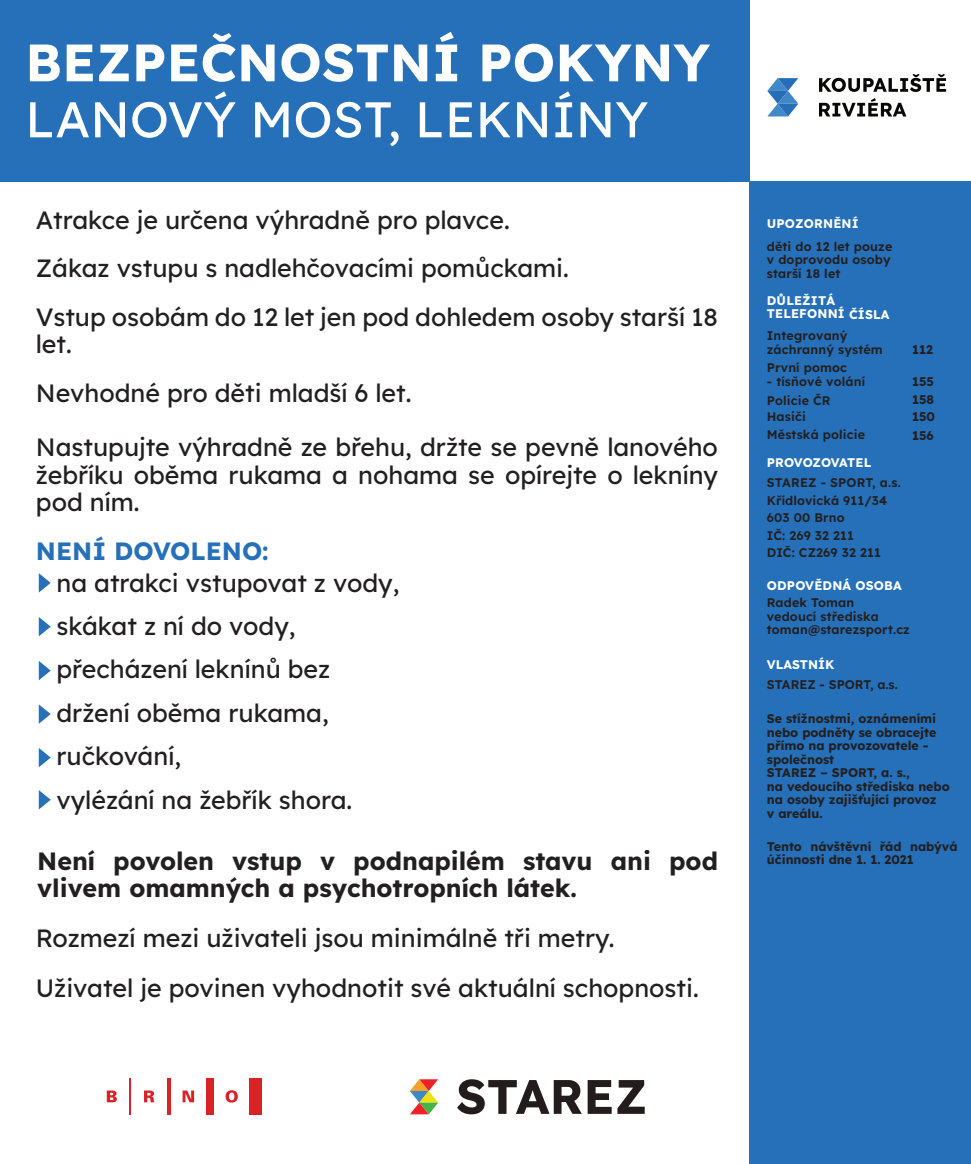
<style>
.page{position:relative;width:971px;height:1164px;background:#fff}
.page>*{position:absolute;margin:0;border:0;box-sizing:border-box;transform-origin:0 0}
.t1{font:700 52.5px "Lexend";color:#fff}
.t2{font:50px "Lexend";color:#fff}
.t3{font:25px/43.4px "Lexend";color:#231f20}
.t4{font:25px/50px "Lexend";color:#221f20}
.t5{font:700 25px/26.6px "Lexend";color:#231f20}
.t6{font:700 25px "Lexend";color:#2570b8}
.t7{font:600 12.5px/13.5px "Lexend";letter-spacing:.01em;color:#231f20}
.t8{font:700 12.5px/13.5px "Lexend";color:#231f20}
.t9{font:700 12.5px/13.5px "Lexend";letter-spacing:.01em;color:#fff}
.t10{font:700 12.5px "Lexend";letter-spacing:-.02em;color:#fff}
</style>
<div class="page">
<div style="left:0;top:0;width:749px;height:182px;background:#2570b8"></div>
<div style="left:749px;top:182px;width:222px;height:982px;background:#2570b8"></div>
<hr style="left:130px;top:1078px;width:1px;height:36px;background:#da2128">
<hr style="left:167px;top:1078px;width:3px;height:36px;background:#da2128">
<div style="left:206px;top:1078px;width:8px;height:36px;background:#da2128"></div>
<div style="left:250px;top:1078px;width:12px;height:36px;background:#da2128"></div>
<svg style="left:226px;top:1090px;width:12px;height:12px"></svg>
<svg style="left:183px;top:1090px;width:11px;height:12px"></svg>
<svg style="left:144px;top:1090px;width:10px;height:12px"></svg>
<svg style="left:107px;top:1090px;width:10px;height:12px"></svg>
<svg style="left:410px;top:1079px;width:28px;height:35px"></svg>
<svg style="left:457px;top:1079px;width:125px;height:35px"></svg>
<svg style="left:588px;top:1080px;width:57px;height:34px"></svg>
<svg style="left:819px;top:74px;width:127px;height:18px"></svg>
<svg style="left:819px;top:98px;width:87px;height:18px"></svg>
<svg style="left:767px;top:78px;width:31px;height:38px"></svg>
<svg style="left:39px;top:573px;width:12px;height:19px"></svg>
<svg style="left:39px;top:617px;width:12px;height:19px"></svg>
<svg style="left:39px;top:661px;width:12px;height:19px"></svg>
<svg style="left:39px;top:704px;width:12px;height:20px"></svg>
<svg style="left:39px;top:748px;width:12px;height:19px"></svg>
<svg style="left:39px;top:790px;width:12px;height:19px"></svg>
<h1 class="t1" style="left:25px;top:29px;width:686px">BEZPEČNOSTNÍ POKYNY</h1>
<h2 class="t2" style="left:25px;top:87px;width:625px">LANOVÝ MOST, LEKNÍNY</h2>
<p class="t3" style="left:36px;top:195px;width:684px;line-height:48.9px">Atrakce je určena výhradně pro plavce.<br>Zákaz vstupu s nadlehčovacími pomůckami.<br>Vstup osobám do 12 let jen pod dohledem osoby starší 18</p>
<p class="t3" style="left:36px;top:319px;width:377px;line-height:48.9px">let.<br>Nevhodné pro děti mladší 6 let.</p>
<p class="t3" style="left:36px;top:433px;width:684px;line-height:27.2px;text-align:justify">Nastupujte výhradně ze břehu, držte se pevně lanového žebříku oběma rukama a nohama se opírejte o lekníny pod ním.</p>
<p class="t6" style="left:36px;top:535px;width:234px">NENÍ DOVOLENO:</p>
<p class="t3" style="left:56px;top:560px;width:344px">na atrakci vstupovat z vody, skákat z ní do vody, přecházení leknínů bez držení oběma rukama, ručkování,<br>vylézání na žebřík shora.</p>
<p class="t5" style="left:37px;top:847px;width:682px">Není povolen vstup v podnapilém stavu ani pod vlivem omamných a psychotropních látek.</p>
<p class="t4" style="left:36px;top:912px;width:665px">Rozmezí mezi uživateli jsou minimálně tři metry.<br>Uživatel je povinen vyhodnotit své aktuální schopnosti.</p>
<p class="t9" style="left:767px;top:217px;width:93px">UPOZORNĚNÍ</p>
<p class="t7" style="left:767px;top:239px;width:127px">děti do 12 let pouze v doprovodu osoby starší 18 let</p>
<p class="t9" style="left:767px;top:293px;width:124px">DŮLEŽITÁ<br>TELEFONNÍ ČÍSLA</p>
<p class="t7" style="left:767px;top:329px;width:117px">Integrovaný záchranný systém</p>
<p class="t7" style="left:767px;top:360px;width:82px">První pomoc</p>
<p class="t7" style="left:767px;top:371px;width:100px;line-height:19.1px">- tísňové volání<br>Policie ČR</p>
<p class="t7" style="left:767px;top:407px;width:100px;line-height:18.1px">Hasiči<br>Městská policie</p>
<p class="t10" style="left:767px;top:455px;width:106px">PROVOZOVATEL</p>
<p class="t7" style="left:767px;top:474px;width:135px;line-height:17.4px">STAREZ - SPORT, a.s.<br>Křídlovická 911/34<br>603 00 Brno<br>IČ: 269 32 211<br>DIČ: CZ269 32 211</p>
<p class="t9" style="left:767px;top:578px;width:137px">ODPOVĚDNÁ OSOBA</p>
<p class="t7" style="left:767px;top:596px;width:145px">Radek Toman<br>vedoucí střediska toman@starezsport.cz</p>
<p class="t9" style="left:767px;top:658px;width:69px">VLASTNÍK</p>
<p class="t7" style="left:767px;top:677px;width:133px">STAREZ - SPORT, a.s.</p>
<p class="t8" style="left:767px;top:711px;width:184px">Se stížnostmi, oznámeními nebo podněty se obracejte přímo na provozovatele - společnost<br>STAREZ – SPORT, a. s.,<br>na vedoucího střediska nebo na osoby zajišťující provoz<br>v areálu.</p>
<p class="t8" style="left:767px;top:839px;width:192px">Tento návštěvní řád nabývá účinnosti dne 1. 1. 2021</p>
<p class="t8" style="left:912px;top:342px;width:22px">112</p>
<p class="t8" style="left:912px;top:372px;width:24px;line-height:18px;text-align:justify">155<br>158<br>150<br>156</p>
</div>
